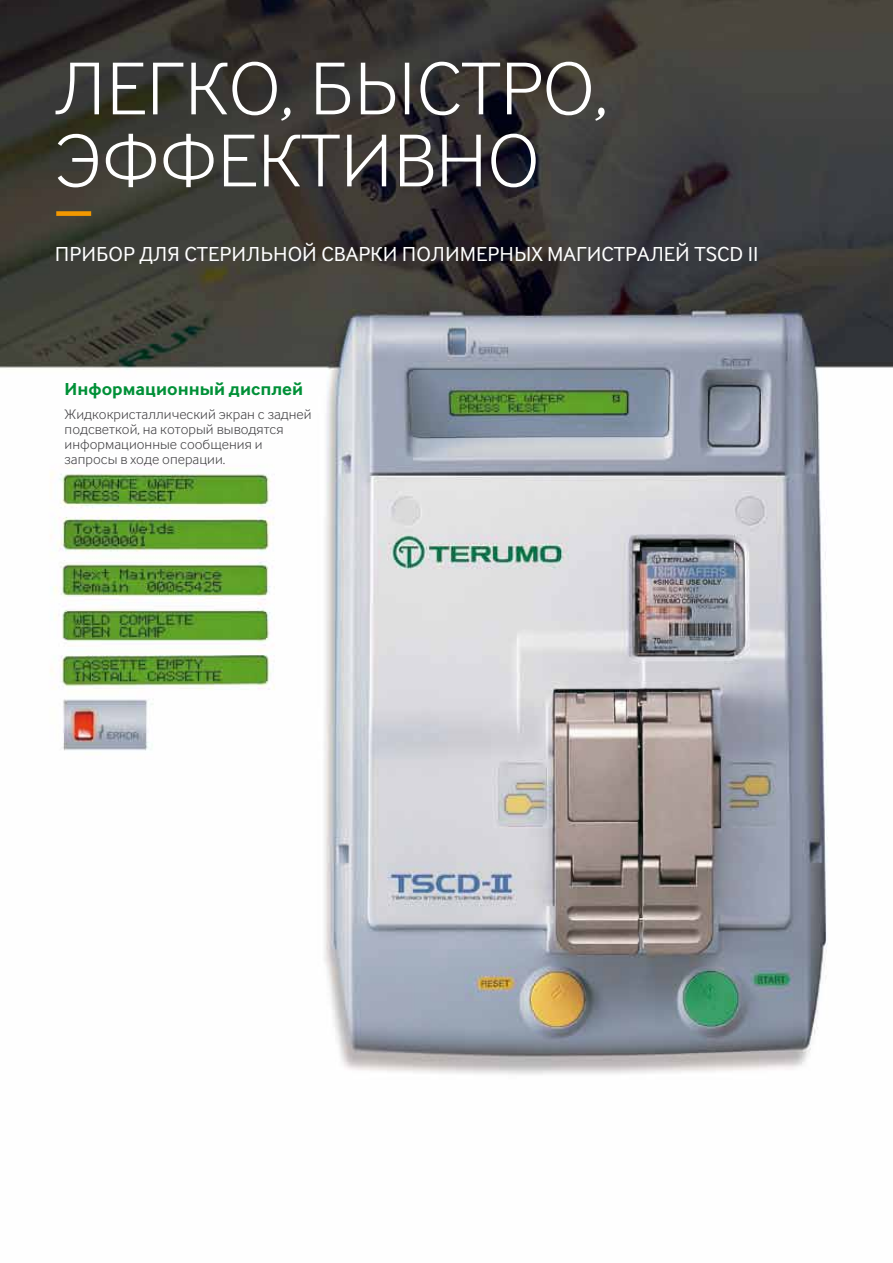
<style>
.page{position:relative;width:893px;height:1263px;background:#fff}
.page>*{position:absolute;margin:0;border:0;box-sizing:border-box;transform-origin:0 0}
.t1{font:300 77.4px/72px "Terumo BCT";color:#fff}
.t2{font:21px "Terumo BCT";color:#fff}
.t3{font:700 18px "Terumo BCT";color:#009037}
.t4{font:300 14.25px/15px "Terumo BCT";color:#3e3d40}
</style>
<div class="page">
<img style="left:0;top:0;width:893px;height:1075px">
<div style="left:56px;top:211px;width:35px;height:5px;background:#f39800"></div>
<p class="t1" style="left:55px;top:52px;width:554px">ЛЕГКО, БЫСТРО,<br>ЭФФЕКТИВНО</p>
<p class="t2" style="left:55px;top:242px;width:705px">ПРИБОР ДЛЯ СТЕРИЛЬНОЙ СВАРКИ ПОЛИМЕРНЫХ МАГИСТРАЛЕЙ TSCD II</p>
<p class="t3" style="left:65px;top:378px;width:240px">Информационный дисплей</p>
<p class="t4" style="left:65px;top:406px;width:249px">Жидкокристаллический экран с задней подсветкой, на который выводятся информационные сообщения и запросы в ходе операции.</p>
</div>
